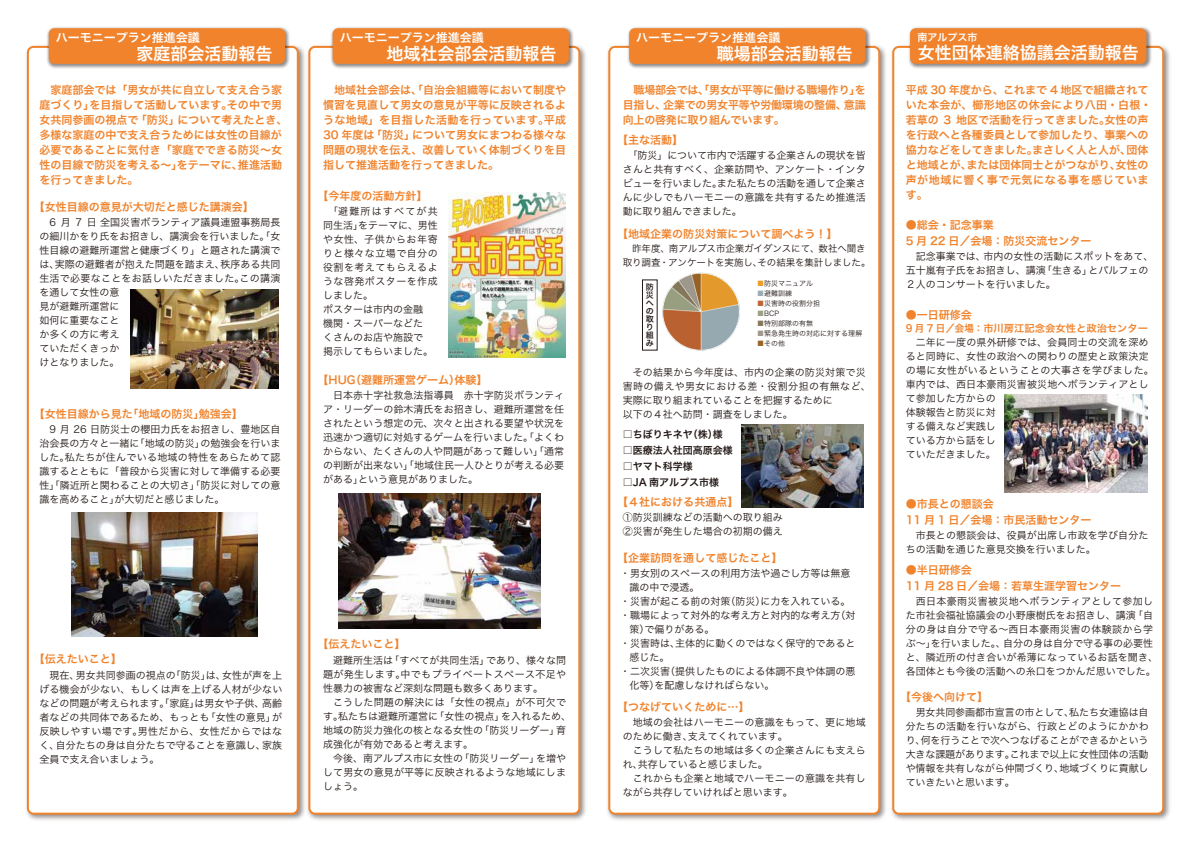
<style>
.page{position:relative;width:1191px;height:842px;background:#fff}
.page>*{position:absolute;margin:0;border:0;box-sizing:border-box;transform-origin:0 0}
.t1{font:17px "Hira Kaku Pro W6";color:#fff}
.t2{font:12px "Hira Kaku Pro W6";color:#fff}
.t3{font:11px/15px "Hira Kaku Pro W6";color:#f0832c}
.t4{font:10px/14px "Hira Kaku Pro W3";color:#221815}
.t5{font:10px/14px "Hira Kaku Pro W3";letter-spacing:.045em;color:#221815}
.t6{font:10px "Hira Kaku Pro W6";color:#221815}
.t7{font:10px "Hira Kaku Pro W6";color:#f0832c;scale:.95 1}
.t8{font:10px "Hira Kaku Pro W6";color:#fff}
.t9{font:9.5px/14px "Hira Kaku Pro W3";letter-spacing:-.01em;color:#221815}
.t10{font:8px/8px "Hira Kaku Pro W6";color:#221815}
.t11{font:7px "Hira Kaku Pro W3";color:#221815}
.s1{color:#ec9e25}
.s2{color:#98acb3}
.s3{color:#c16431}
.s4{color:#9ba182}
.s5{color:#85785c}
.s6{color:#9f988b}
.s7{color:#9a6324}
</style>
<div class="page">
<img style="left:26px;top:45px;width:278px;height:775px">
<div style="left:28px;top:47px;width:270px;height:767px;background:#fff;border-radius:6px"></div>
<div style="left:27px;top:46px;width:272px;height:769px;border:2px solid #f0832c;border-radius:6px"></div>
<img style="left:891px;top:45px;width:279px;height:775px">
<div style="left:893px;top:47px;width:270px;height:767px;background:#fff;border-radius:6px"></div>
<div style="left:892px;top:46px;width:272px;height:769px;border:2px solid #f0832c;border-radius:6px"></div>
<img style="left:906px;top:27px;width:247px;height:42px">
<div style="left:910px;top:28px;width:236px;height:36px;background:#f0832c;border-radius:6px"></div>
<img style="left:304px;top:45px;width:282px;height:775px">
<div style="left:309px;top:47px;width:270px;height:767px;background:#fff;border-radius:6px"></div>
<div style="left:308px;top:46px;width:272px;height:769px;border:2px solid #f0832c;border-radius:6px"></div>
<img style="left:329px;top:27px;width:246px;height:42px">
<div style="left:333px;top:28px;width:236px;height:36px;background:#f0832c;border-radius:6px"></div>
<img style="left:607px;top:45px;width:279px;height:775px">
<div style="left:609px;top:47px;width:270px;height:767px;background:#fff;border-radius:6px"></div>
<div style="left:608px;top:46px;width:272px;height:769px;border:2px solid #f0832c;border-radius:6px"></div>
<img style="left:45px;top:27px;width:247px;height:42px">
<div style="left:49px;top:28px;width:236px;height:36px;background:#f0832c;border-radius:6px"></div>
<img style="left:625px;top:27px;width:247px;height:42px">
<div style="left:629px;top:28px;width:236px;height:36px;background:#f0832c;border-radius:6px"></div>
<img style="left:448px;top:192px;width:117px;height:166px">
<img style="left:741px;top:425px;width:122px;height:83px">
<img style="left:652px;top:272px;width:88px;height:79px">
<div style="left:642px;top:280px;width:15px;height:70px;border:1px solid #221815"></div>
<img style="left:1004px;top:394px;width:143px;height:99px">
<img style="left:130px;top:289px;width:148px;height:99px">
<img style="left:72px;top:512px;width:186px;height:124px">
<img style="left:338px;top:494px;width:202px;height:134px">
<p class="t2" style="left:56px;top:27px;width:146px">ハーモニープラン推進会議</p>
<h1 class="t1" style="left:136px;top:38px;width:137px">家庭部会活動報告</h1>
<p class="t3" style="left:39px;top:82px;width:250px">　家庭部会では「男女が共に自立して支え合う家庭づくり」を目指して活動しています。その中で男女共同参画の視点で「防災」について考えたとき、多様な家庭の中で支え合うためには女性の目線が必要であることに気付き「家庭でできる防災～女性の目線で防災を考える～」をテーマに、推進活動を行ってきました。</p>
<p class="t3" style="left:34px;top:199px;width:221px">【女性目線の意見が大切だと感じた講演会】</p>
<p class="t4" style="left:39px;top:214px;width:243px">　6 月 7 日 全国災害ボランティア議員連盟事務局長の細川かをり氏をお招きし、講演会を行いました。「女性目線の避難所運営と健康づくり」と題された講演では、実際の避難者が抱えた問題を踏まえ、秩序ある共同生活で必要なことをお話しいただきました。この講演を通して女性の意<br>見が避難所運営に<br>如何に重要なこと<br>か多くの方に考え<br>ていただくきっか<br>けとなりました。</p>
<p class="t3" style="left:34px;top:405px;width:210px">【女性目線から見た「地域の防災」勉強会】</p>
<p class="t4" style="left:39px;top:421px;width:243px;text-align:justify">　9 月 26 日防災士の櫻田力氏をお招きし、豊地区自治会長の方々と一緒に「地域の防災」の勉強会を行いました。私たちが住んでいる地域の特性をあらためて認識するとともに「普段から災害に対して準備する必要性」「隣近所と関わることの大切さ」「防災に対しての意識を高めること」が大切だと感じました。</p>
<p class="t3" style="left:34px;top:651px;width:89px">【伝えたいこと】</p>
<p class="t4" style="left:39px;top:667px;width:244px;text-align:justify">　現在、男女共同参画の視点の「防災」は、女性が声を上げる機会が少ない、もしくは声を上げる人材が少ないなどの問題が考えられます。「家庭」は男女や子供、高齢者などの共同体であるため、もっとも「女性の意見」が反映しやすい場です。男性だから、女性だからではなく、自分たちの身は自分たちで守ることを意識し、家族全員で支え合いましょう。</p>
<p class="t2" style="left:340px;top:27px;width:145px">ハーモニープラン推進会議</p>
<p class="t8" style="left:917px;top:28px;width:61px">南アルプス市</p>
<p class="t2" style="left:636px;top:27px;width:145px">ハーモニープラン推進会議</p>
<h1 class="t1" style="left:386px;top:38px;width:171px">地域社会部会活動報告</h1>
<h1 class="t1" style="left:917px;top:37px;width:222px">女性団体連絡協議会活動報告</h1>
<h1 class="t1" style="left:717px;top:38px;width:137px">職場部会活動報告</h1>
<p class="t3" style="left:323px;top:82px;width:244px;text-align:justify">　地域社会部会は、「自治会組織等において制度や慣習を見直して男女の意見が平等に反映されるような地域」を目指した活動を行っています。平成30 年度は「防災」について男女にまつわる様々な問題の現状を伝え、改善していく体制づくりを目指して推進活動を行ってきました。</p>
<p class="t3" style="left:318px;top:188px;width:111px">【今年度の活動方針】</p>
<p class="t5" style="left:323px;top:204px;width:116px">　「避難所はすべてが共同生活」をテーマに、男性や女性、子供からお年寄りと様々な立場で自分の役割を考えてもらえるような啓発ポスターを作成しました。<br>ポスターは市内の金融<br>機関・スーパーなどた<br>くさんのお店や施設で<br>掲示してもらいました。</p>
<p class="t3" style="left:318px;top:372px;width:171px">【HUG（避難所運営ゲーム）体験】</p>
<p class="t4" style="left:323px;top:388px;width:242px;text-align:justify">　日本赤十字社救急法指導員　赤十字防災ボランティア・リーダーの鈴木清氏をお招きし、避難所運営を任されたという想定の元、次々と出される要望や状況を迅速かつ適切に対処するゲームを行いました。「よくわからない、たくさんの人や問題があって難しい」「通常の判断が出来ない」「地域住民一人ひとりが考える必要がある」という意見がありました。</p>
<p class="t3" style="left:318px;top:636px;width:89px">【伝えたいこと】</p>
<p class="t4" style="left:323px;top:652px;width:249px">　避難所生活は「すべてが共同生活」であり、様々な問題が発生します。中でもプライベートスペース不足や性暴力の被害など深刻な問題も数多くあります。<br>　こうした問題の解決には「女性の視点」が不可欠です。私たちは避難所運営に「女性の視点」を入れるため、地域の防災力強化の核となる女性の「防災リーダー」育成強化が有効であると考えます。<br>　今後、南アルプス市に女性の「防災リーダー」を増やして男女の意見が平等に反映されるような地域にしましょう。</p>
<p class="t3" style="left:623px;top:82px;width:244px;text-align:justify">　職場部会では、「男女が平等に働ける職場作り」を目指し、企業での男女平等や労働環境の整備、意識向上の啓発に取り組んでいます。</p>
<p class="t3" style="left:617px;top:132px;width:67px">【主な活動】</p>
<p class="t4" style="left:623px;top:147px;width:244px;text-align:justify">　「防災」について市内で活躍する企業さんの現状を皆さんと共有すべく、企業訪問や、アンケート・インタビューを行いました。また私たちの活動を通して企業さんに少しでもハーモニーの意識を共有するため推進活動に取り組んできました。</p>
<p class="t3" style="left:617px;top:226px;width:221px">【地域企業の防災対策について調べよう！】</p>
<p class="t9" style="left:623px;top:241px;width:249px">　昨年度、南アルプス市企業ガイダンスにて、数社へ聞き取り調査・アンケートを実施し、その結果を集計しました。</p>
<p class="t10" style="left:646px;top:283px;width:9px">防災への取り組み</p>
<p class="t11" style="left:757px;top:277px;width:57px"><span class="s1">■</span>防災マニュアル</p>
<p class="t11" style="left:757px;top:287px;width:36px"><span class="s2">■</span>避難訓練</p>
<p class="t11" style="left:757px;top:297px;width:64px"><span class="s3">■</span>災害時の役割分担</p>
<p class="t11" style="left:757px;top:307px;width:23px"><span class="s4">■</span>BCP</p>
<p class="t11" style="left:757px;top:317px;width:57px"><span class="s5">■</span>特別部隊の有無</p>
<p class="t11" style="left:757px;top:327px;width:106px"><span class="s6">■</span>緊急発生時の対応に対する理解</p>
<p class="t11" style="left:757px;top:337px;width:29px"><span class="s7">■</span>その他</p>
<p class="t4" style="left:623px;top:364px;width:249px">　その結果から今年度は、市内の企業の防災対策で災害時の備えや男女における差・役割分担の有無など、実際に取り組まれていることを把握するために<br>以下の４社へ訪問・調査をしました。</p>
<p class="t6" style="left:623px;top:425px;width:101px">□ちぼりキネヤ（株）様</p>
<p class="t6" style="left:623px;top:441px;width:111px">□医療法人社団高原会様</p>
<p class="t6" style="left:623px;top:457px;width:71px">□ヤマト科学様</p>
<p class="t6" style="left:623px;top:473px;width:98px">□JA 南アルプス市様</p>
<p class="t3" style="left:617px;top:493px;width:122px">【４社における共通点】</p>
<p class="t4" style="left:623px;top:509px;width:161px">①防災訓練などの活動への取り組み<br>②災害が発生した場合の初期の備え</p>
<p class="t3" style="left:617px;top:549px;width:166px">【企業訪問を通して感じたこと】</p>
<p class="t4" style="left:620px;top:565px;width:231px">・男女別のスペースの利用方法や過ごし方等は無意</p>
<p class="t4" style="left:629px;top:579px;width:71px">識の中で浸透。</p>
<p class="t4" style="left:620px;top:593px;width:231px">・災害が起こる前の対策（防災）に力を入れている。</p>
<p class="t4" style="left:620px;top:607px;width:236px">・職場によって対外的な考え方と対内的な考え方（対</p>
<p class="t4" style="left:629px;top:621px;width:86px">策）で偏りがある。</p>
<p class="t4" style="left:620px;top:635px;width:236px">・災害時は、主体的に動くのではなく保守的であると</p>
<p class="t4" style="left:629px;top:649px;width:41px">感じた。</p>
<p class="t4" style="left:620px;top:663px;width:236px">・二次災害（提供したものによる体調不良や体調の悪</p>
<p class="t4" style="left:629px;top:677px;width:146px">化等）を配慮しなければらない。</p>
<p class="t3" style="left:617px;top:698px;width:133px">【つなげていくために…】</p>
<p class="t4" style="left:623px;top:714px;width:244px">　地域の会社はハーモニーの意識をもって、更に地域のために働き、支えてくれています。<br>　こうして私たちの地域は多くの企業さんにも支えられ、共存していると感じました。<br>　これからも企業と地域でハーモニーの意識を共有しながら共存していければと思います。</p>
<p class="t3" style="left:905px;top:82px;width:247px">平成 30 年度から、これまで 4 地区で組織されていた本会が、櫛形地区の休会により八田・白根・若草の 3 地区で活動を行ってきました。女性の声を行政へと各種委員として参加したり、事業への協力などをしてきました。まさしく人と人が、団体と地域とが、または団体同士とがつながり、女性の声が地域に響く事で元気になる事を感じています。</p>
<p class="t3" style="left:905px;top:217px;width:187px;line-height:16px">●総会・記念事業<br>5 月 22 日／会場：防災交流センター</p>
<p class="t4" style="left:905px;top:249px;width:249px">　記念事業では、市内の女性の活動にスポットをあて、五十嵐有子氏をお招きし、講演「生きる」とパルフェの<br>２人のコンサートを行いました。</p>
<p class="t3" style="left:905px;top:307px;width:67px">●一日研修会</p>
<p class="t7" style="left:905px;top:319px;width:257px">9 月 7 日／会場：市川房江記念会女性と政治センター</p>
<p class="t4" style="left:905px;top:335px;width:249px">　二年に一度の県外研修では、会員同士の交流を深めると同時に、女性の政治への関わりの歴史と政策決定の場に女性がいるということの大事さを学びました。車内では、西日本豪雨災害被災地へボランティアとして参加した方からの<br>体験報告と防災に対<br>する備えなど実践し<br>ている方から話をし<br>ていただきました。</p>
<p class="t3" style="left:905px;top:495px;width:187px;line-height:16px">●市長との懇談会<br>11 月 1 日／会場：市民活動センター</p>
<p class="t4" style="left:905px;top:527px;width:244px">　市長との懇談会は、役員が出席し市政を学び自分たちの活動を通じた意見交換を行いました。</p>
<p class="t3" style="left:905px;top:561px;width:217px;line-height:16px">●半日研修会<br>11 月 28 日／会場：若草生涯学習センター</p>
<p class="t4" style="left:905px;top:593px;width:254px">　西日本豪雨災害被災地へボランティアとして参加した市社会福祉協議会の小野康樹氏をお招きし、講演「自分の身は自分で守る～西日本豪雨災害の体験談から学ぶ～」を行いました。、自分の身は自分で守る事の必要性と、隣近所の付き合いが希薄になっているお話を聞き、各団体とも今後の活動への糸口をつかんだ思いでした。</p>
<p class="t3" style="left:900px;top:689px;width:89px">【今後へ向けて】</p>
<p class="t4" style="left:905px;top:704px;width:244px;text-align:justify;text-indent:10px">男女共同参画都市宣言の市として、私たち女連協は自分たちの活動を行いながら、行政とどのようにかかわり、何を行うことで次へつなげることができるかという大きな課題があります。これまで以上に女性団体の活動や情報を共有しながら仲間づくり、地域づくりに貢献していきたいと思います。</p>
</div>
